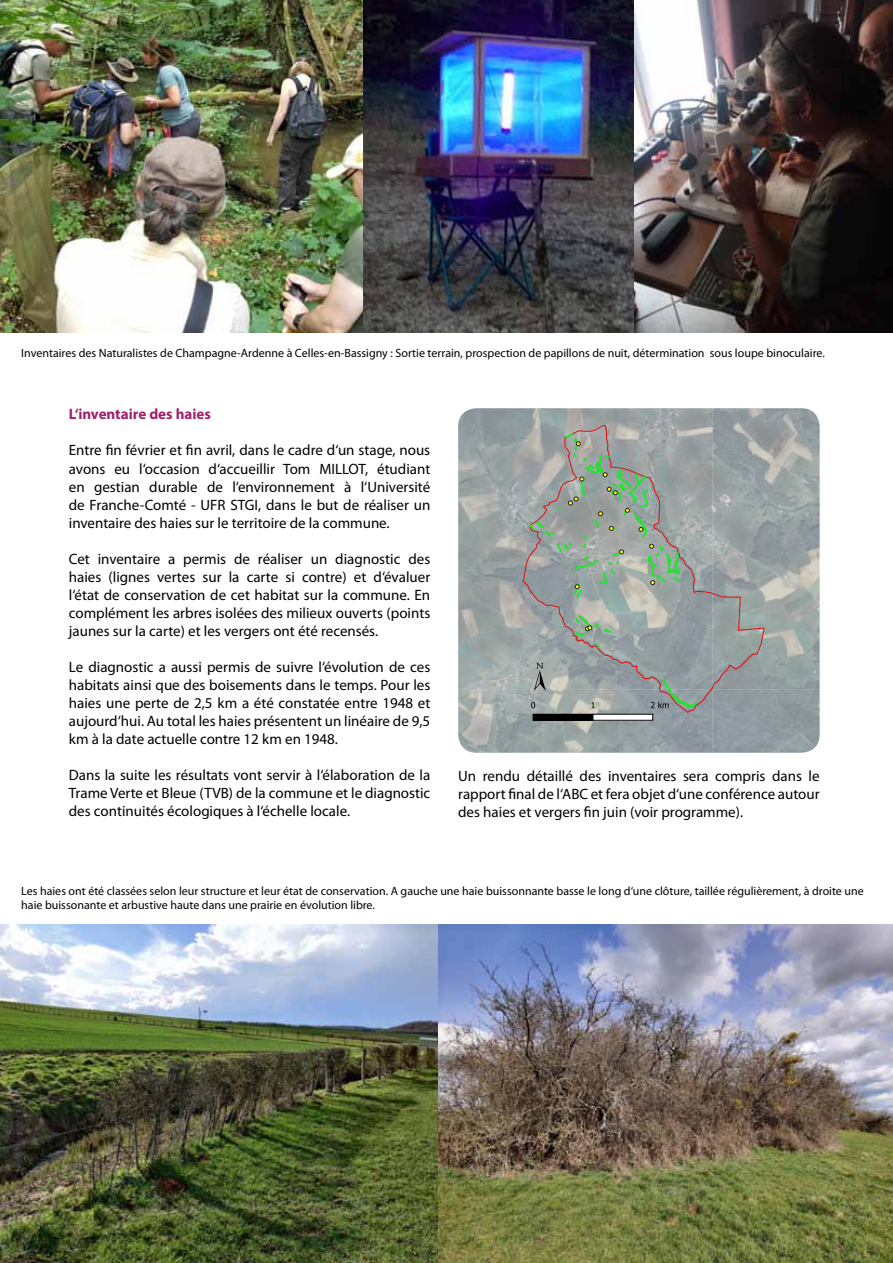
<style>
.page{position:relative;width:893px;height:1263px;background:#fff}
.page>*{position:absolute;margin:0;border:0;box-sizing:border-box;transform-origin:0 0}
.t1{font:15px/18px "Myriad Pro";color:#000;text-align:justify}
.t2{font:700 15px "Myriad Pro";color:#9e216c}
.t3{font:12px/14.4px "Myriad Pro";color:#000}
</style>
<div class="page">
<img style="left:0;top:925px;width:893px;height:338px">
<img style="left:458px;top:408px;width:362px;height:345px">
<svg style="left:522px;top:424px;width:243px;height:290px;background:#9ba1a2"></svg>
<svg style="left:573px;top:613px;width:40px;height:36px"></svg>
<svg style="left:528px;top:432px;width:153px;height:168px;background:#9aa59c"></svg>
<div style="left:533px;top:714px;width:60px;height:6px;background:#000"></div>
<div style="left:593px;top:714px;width:60px;height:6px;background:#fff"></div>
<svg style="left:531px;top:702px;width:4px;height:6px"></svg>
<svg style="left:592px;top:702px;width:3px;height:6px"></svg>
<svg style="left:651px;top:677px;width:48px;height:32px;background:#8a9b91"></svg>
<svg style="left:534px;top:663px;width:12px;height:28px"></svg>
<img style="left:0;top:0;width:364px;height:332px">
<img style="left:364px;top:0;width:529px;height:332px">
<p class="t3" style="left:21px;top:345px;width:805px">Inventaires des Naturalistes de Champagne-Ardenne à Celles-en-Bassigny : Sortie terrain, prospection de papillons de nuit, détermination sous loupe binoculaire.</p>
<p class="t2" style="left:69px;top:405px;width:144px">L‘inventaire des haies</p>
<p class="t1" style="left:69px;top:441px;width:363px">Entre fin février et fin avril, dans le cadre d‘un stage, nous avons eu l‘occasion d‘accueillir Tom MILLOT, étudiant en gestian durable de l‘environnement à l‘Université de Franche-Comté - UFR STGI, dans le but de réaliser un inventaire des haies sur le territoire de la commune.</p>
<p class="t1" style="left:69px;top:549px;width:363px">Cet inventaire a permis de réaliser un diagnostic des haies (lignes vertes sur la carte si contre) et d‘évaluer l‘état de conservation de cet habitat sur la commune. En complément les arbres isolées des milieux ouverts (points jaunes sur la carte) et les vergers ont été recensés.</p>
<p class="t1" style="left:69px;top:657px;width:363px">Le diagnostic a aussi permis de suivre l‘évolution de ces habitats ainsi que des boisements dans le temps. Pour les haies une perte de 2,5 km a été constatée entre 1948 et aujourd‘hui. Au total les haies présentent un linéaire de 9,5 km à la date actuelle contre 12 km en 1948.</p>
<p class="t1" style="left:69px;top:765px;width:363px">Dans la suite les résultats vont servir à l‘élaboration de la Trame Verte et Bleue (TVB) de la commune et le diagnostic des continuités écologiques à l‘échelle locale.</p>
<p class="t1" style="left:458px;top:767px;width:363px">Un rendu détaillé des inventaires sera compris dans le rapport final de l‘ABC et fera objet d‘une conférence autour des haies et vergers fin juin (voir programme).</p>
<p class="t3" style="left:21px;top:883px;width:844px">Les haies ont été classées selon leur structure et leur état de conservation. A gauche une haie buissonnante basse le long d‘une clôture, taillée régulièrement, à droite une haie buissonante et arbustive haute dans une prairie en évolution libre.</p>
</div>
